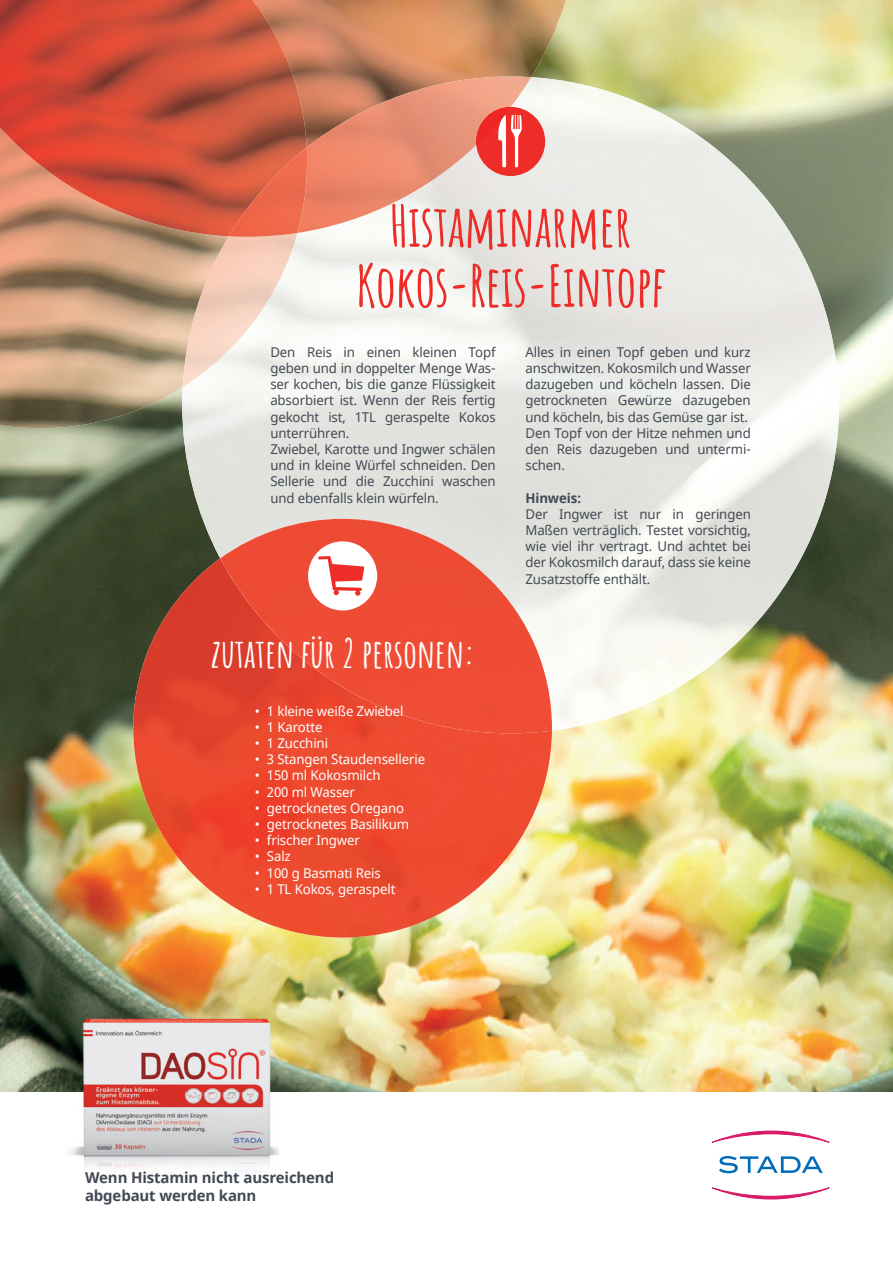
<style>
.page{position:relative;width:893px;height:1263px;background:#fff}
.page>*{position:absolute;margin:0;border:0;box-sizing:border-box;transform-origin:0 0}
.t1{font:700 57px/60px "Amatic SC";letter-spacing:-.01em;color:#ee2d28;text-align:center}
.t2{font:700 39px "Amatic SC";letter-spacing:-.01em;color:#fff}
.t3{font:700 15px/18px "Noto Sans";letter-spacing:-.01em;color:#434954}
.t4{font:13.5px/16.2px "Noto Sans";letter-spacing:-.01em;color:#434954}
.t5{font:13.5px "Noto Sans";letter-spacing:-.01em;color:#fff}
.t6{font:700 13.5px "Noto Sans";letter-spacing:-.01em;color:#434954}
</style>
<div class="page">
<img style="left:0;top:0;width:893px;height:1092px">
<img style="left:486px;top:77px;width:202px;height:604px">
<img style="left:435px;top:250px;width:51px;height:269px">
<img style="left:687px;top:128px;width:102px;height:553px">
<img style="left:283px;top:233px;width:152px;height:286px">
<img style="left:233px;top:387px;width:50px;height:132px">
<img style="left:788px;top:230px;width:51px;height:350px">
<img style="left:182px;top:387px;width:51px;height:171px">
<img style="left:552px;top:681px;width:137px;height:50px">
<img style="left:392px;top:204px;width:239px;height:46px">
<div style="left:476px;top:107px;width:69px;height:69px;background:#ee2d28;border-radius:50%"></div>
<img style="left:133px;top:558px;width:157px;height:332px">
<div style="left:290px;top:733px;width:52px;height:204px;background:#ee4b2f"></div>
<img style="left:342px;top:733px;width:53px;height:204px">
<img style="left:395px;top:733px;width:157px;height:157px">
<img style="left:210px;top:890px;width:81px;height:41px">
<img style="left:395px;top:890px;width:81px;height:41px">
<img style="left:220px;top:519px;width:332px;height:214px">
<div style="left:308px;top:541px;width:69px;height:69px;background:#fff;border-radius:50%"></div>
<svg style="left:318px;top:556px;width:47px;height:40px"></svg>
<img style="left:307px;top:0;width:259px;height:147px">
<img style="left:307px;top:77px;width:224px;height:156px">
<svg style="left:476px;top:107px;width:46px;height:60px"></svg>
<img style="left:0;top:236px;width:229px;height:192px">
<img style="left:183px;top:236px;width:114px;height:151px">
<img style="left:0;top:0;width:307px;height:236px">
<img style="left:229px;top:147px;width:78px;height:90px">
<img style="left:64px;top:1008px;width:214px;height:165px">
<svg style="left:712px;top:1131px;width:117px;height:11px"></svg>
<svg style="left:712px;top:1187px;width:117px;height:12px"></svg>
<svg style="left:719px;top:1156px;width:104px;height:17px"></svg>
<h1 class="t1" style="left:356px;top:192px;width:311px">Histaminarmer<br>Kokos-Reis-Eintopf</h1>
<p class="t4" style="left:270px;top:344px;width:227px">Den Reis in einen kleinen Topf geben und in doppelter Menge Was&shy;ser kochen, bis die ganze Flüssigkeit absorbiert ist. Wenn der Reis fertig gekocht ist, 1TL geraspelte Kokos unterrühren.<br>Zwiebel, Karotte und Ingwer schälen und in kleine Würfel schneiden. Den<br>Sellerie und die Zucchini waschen und ebenfalls klein würfeln.</p>
<p class="t4" style="left:525px;top:344px;width:227px">Alles in einen Topf geben und kurz anschwitzen. Kokosmilch und Wasser dazugeben und köcheln lassen. Die getrockneten Gewürze dazugeben und köcheln, bis das Gemüse gar ist.<br>Den Topf von der Hitze nehmen und den Reis dazugeben und untermi&shy;schen.</p>
<p class="t6" style="left:525px;top:488px;width:57px">Hinweis:</p>
<p class="t4" style="left:525px;top:506px;width:227px;text-align:justify">Der Ingwer ist nur in geringen Maßen verträglich. Testet vorsichtig, wie viel ihr vertragt. Und achtet bei der Kokosmilch darauf, dass sie keine Zusatzstoffe enthält.</p>
<h2 class="t2" style="left:210px;top:624px;width:267px">zutaten für 2 personen:</h2>
<p class="t5" style="left:255px;top:701px;width:150px">• 1 kleine weiße Zwiebel</p>
<p class="t5" style="left:255px;top:718px;width:69px">• 1 Karotte</p>
<p class="t5" style="left:255px;top:734px;width:75px">• 1 Zucchini</p>
<p class="t5" style="left:255px;top:750px;width:172px">• 3 Stangen Staudensellerie</p>
<p class="t5" style="left:255px;top:766px;width:127px">• 150 ml Kokosmilch</p>
<p class="t5" style="left:255px;top:782px;width:102px">• 200 ml Wasser</p>
<p class="t5" style="left:255px;top:799px;width:151px">• getrocknetes Oregano</p>
<p class="t5" style="left:255px;top:815px;width:156px">• getrocknetes Basilikum</p>
<p class="t5" style="left:255px;top:831px;width:106px">• frischer Ingwer</p>
<p class="t5" style="left:255px;top:847px;width:37px">• Salz</p>
<p class="t5" style="left:255px;top:863px;width:127px">• 100 g Basmati Reis</p>
<p class="t5" style="left:255px;top:880px;width:142px">• 1 TL Kokos, geraspelt</p>
<p class="t3" style="left:85px;top:1169px;width:251px">Wenn Histamin nicht ausreichend abgebaut werden kann</p>
</div>
